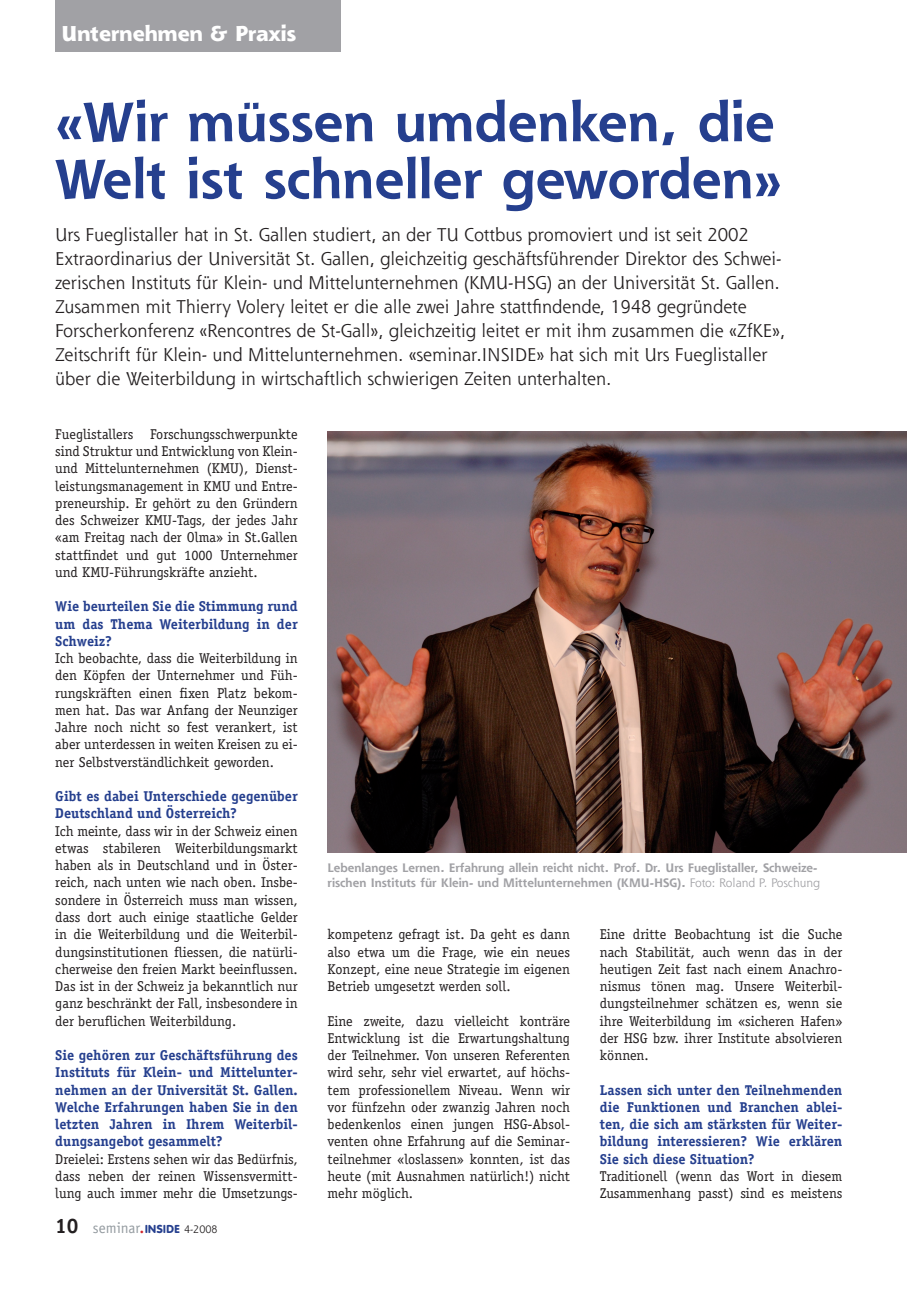
<style>
.page{position:relative;width:919px;height:1289px;background:#fff}
.page>*{position:absolute;margin:0;border:0;box-sizing:border-box;transform-origin:0 0}
.t1{font:700 54px/57px "Shannon";color:#253f8e}
.t2{font:800 21px "Shannon";color:#fff}
.t3{font:18px/24px "Shannon";color:#231f20}
.t4{font:15.15px "Officina Sans";color:#959ca1}
.t5{font:14.25px/17.2px "Officina Serif";color:#231f20;text-align:justify}
.t6{font:700 14.25px/17.2px "Officina Serif";color:#253f8e;text-align:justify}
.t7{font:700 12px/15px "Shannon";color:#a1a1a5}
.s1{font-family:"Officina Serif";font-weight:700;font-size:21px;color:#231f20}
.s2{font-family:"VAG Rounded";font-weight:900;color:#d1232a}
.s3{font-family:"VAG Rounded";font-weight:900;font-size:11.4px;color:#253f8e}
.s4{font-family:"Shannon";font-size:10.5px;color:#231f20}
.s5{font-weight:400}
</style>
<div class="page">
<div style="left:55px;top:0;width:286px;height:51px;background:#a1a1a5"></div>
<img style="left:327px;top:431px;width:579px;height:421px">
<h2 class="t2" style="left:61px;top:25px;width:236px">Unternehmen &amp; Praxis</h2>
<h1 class="t1" style="left:55px;top:98px;width:728px">«Wir müssen umdenken, die<br>Welt ist schneller geworden»</h1>
<p class="t3" style="left:55px;top:224px;width:731px">Urs Fueglistaller hat in St. Gallen studiert, an der TU Cottbus promoviert und ist seit 2002<br>Extraordinarius der Universität St. Gallen, gleichzeitig geschäftsführender Direktor des Schwei&shy;zerischen Instituts für Klein- und Mittelunternehmen (KMU-HSG) an der Universität St. Gallen.<br>Zusammen mit Thierry Volery leitet er die alle zwei Jahre stattfindende, 1948 gegründete Forscherkonferenz «Rencontres de St-Gall», gleichzeitig leitet er mit ihm zusammen die «ZfKE», Zeitschrift für Klein- und Mittelunternehmen. «seminar.INSIDE» hat sich mit Urs Fueglistaller über die Weiterbildung in wirtschaftlich schwierigen Zeiten unterhalten.</p>
<p class="t5" style="left:55px;top:426px;width:244px">Fueglistallers Forschungsschwerpunkte sind Struktur und Entwicklung von Klein&shy;und Mittelunternehmen (KMU), Dienst&shy;leistungsmanagement in KMU und Entre&shy;preneurship. Er gehört zu den Gründern des Schweizer KMU-Tags, der jedes Jahr «am Freitag nach der Olma» in St.Gallen stattfindet und gut 1000 Unternehmer und KMU-Führungskräfte anzieht.</p>
<p class="t6" style="left:55px;top:599px;width:244px">Wie beurteilen Sie die Stimmung rund um das Thema Weiterbildung in der Schweiz?</p>
<p class="t5" style="left:55px;top:650px;width:244px">Ich beobachte, dass die Weiterbildung in den Köpfen der Unternehmer und Füh&shy;rungskräften einen fixen Platz bekom&shy;men hat. Das war Anfang der Neunziger Jahre noch nicht so fest verankert, ist aber unterdessen in weiten Kreisen zu ei&shy;ner Selbstverständlichkeit geworden.</p>
<p class="t6" style="left:55px;top:788px;width:244px">Gibt es dabei Unterschiede gegenüber<br>Deutschland und Österreich?</p>
<p class="t5" style="left:55px;top:823px;width:244px">Ich meinte, dass wir in der Schweiz einen etwas stabileren Weiterbildungsmarkt haben als in Deutschland und in Öster&shy;reich, nach unten wie nach oben. Insbe&shy;sondere in Österreich muss man wissen, dass dort auch einige staatliche Gelder in die Weiterbildung und die Weiterbil&shy;dungsinstitutionen fliessen, die natürli&shy;cherweise den freien Markt beeinflussen.<br>Das ist in der Schweiz ja bekanntlich nur ganz beschränkt der Fall, insbesondere in der beruflichen Weiterbildung.</p>
<p class="t6" style="left:55px;top:1047px;width:244px">Sie gehören zur Geschäftsführung des Instituts für Klein- und Mittelunter&shy;nehmen an der Universität St. Gallen.<br>Welche Erfahrungen haben Sie in den letzten Jahren in Ihrem Weiterbil&shy;dungsangebot gesammelt?</p>
<p class="t5" style="left:55px;top:1151px;width:244px">Dreielei: Erstens sehen wir das Bedürfnis, dass neben der reinen Wissensvermitt&shy;lung auch immer mehr die Umsetzungs-</p>
<p class="t4" style="left:55px;top:1222px;width:164px"><span class="s1">10</span> seminar<span class="s2">.</span> <span class="s3">INSIDE</span> <span class="s4">4-2008</span></p>
<p class="t7" style="left:327px;top:861px;width:494px">Lebenlanges Lernen. Erfahrung allein reicht nicht. Prof. Dr. Urs Fueglistaller, Schweize&shy;rischen Instituts für Klein- und Mittelunternehmen (KMU-HSG). <span class="s5">Foto: Roland P. Poschung</span></p>
<p class="t5" style="left:327px;top:926px;width:244px">kompetenz gefragt ist. Da geht es dann also etwa um die Frage, wie ein neues Konzept, eine neue Strategie im eigenen Betrieb umgesetzt werden soll.</p>
<p class="t5" style="left:327px;top:1013px;width:244px">Eine zweite, dazu vielleicht konträre Entwicklung ist die Erwartungshaltung der Teilnehmer. Von unseren Referenten wird sehr, sehr viel erwartet, auf höchs&shy;tem professionellem Niveau. Wenn wir vor fünfzehn oder zwanzig Jahren noch bedenkenlos einen jungen HSG-Absol&shy;venten ohne Erfahrung auf die Seminar&shy;teilnehmer «loslassen» konnten, ist das heute (mit Ausnahmen natürlich!) nicht mehr möglich.</p>
<p class="t5" style="left:600px;top:926px;width:244px">Eine dritte Beobachtung ist die Suche nach Stabilität, auch wenn das in der heutigen Zeit fast nach einem Anachro&shy;nismus tönen mag. Unsere Weiterbil&shy;dungsteilnehmer schätzen es, wenn sie ihre Weiterbildung im «sicheren Hafen» der HSG bzw. ihrer Institute absolvieren können.</p>
<p class="t6" style="left:600px;top:1082px;width:244px">Lassen sich unter den Teilnehmenden die Funktionen und Branchen ablei&shy;ten, die sich am stärksten für Weiter&shy;bildung interessieren? Wie erklären Sie sich diese Situation?</p>
<p class="t5" style="left:600px;top:1168px;width:244px">Traditionell (wenn das Wort in diesem<br>Zusammenhang passt) sind es meistens</p>
</div>
